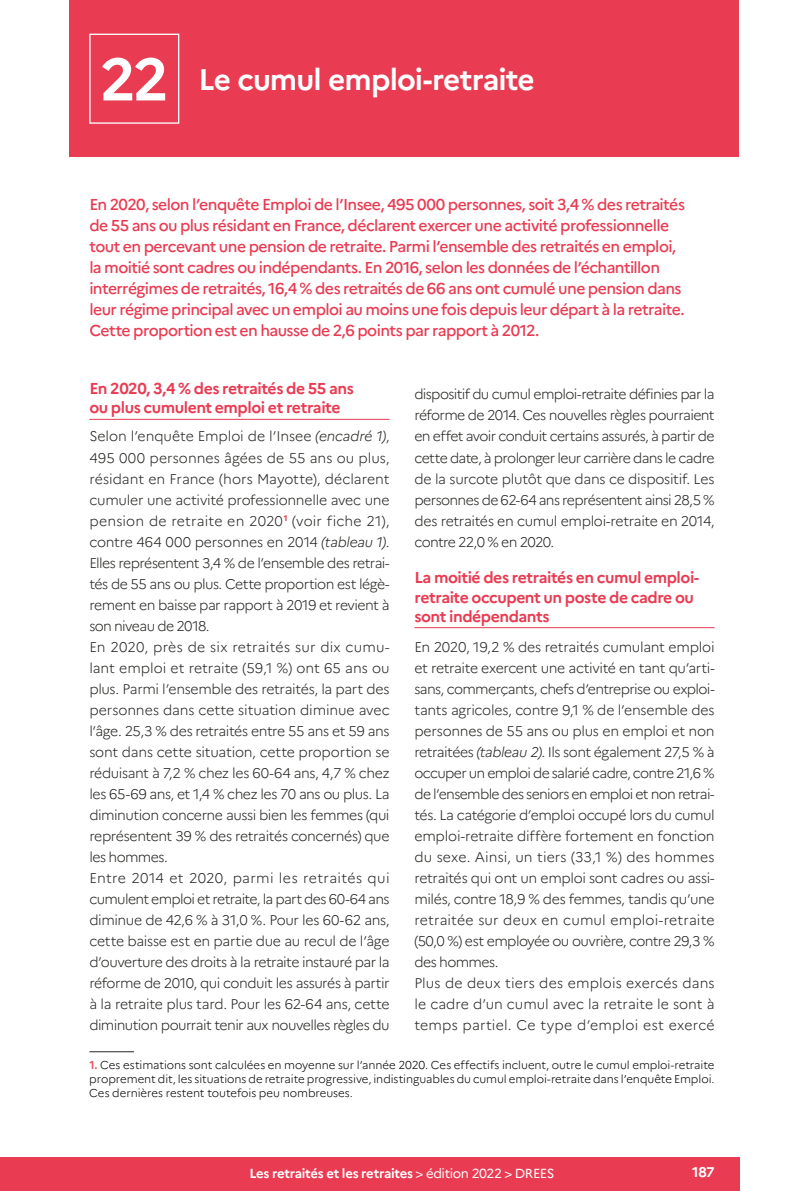
<style>
.page{position:relative;width:794px;height:1191px;background:#fff}
.page>*{position:absolute;margin:0;border:0;box-sizing:border-box;transform-origin:0 0}
.t1{font:700 29.75px "Marianne";letter-spacing:-.03em;color:#fff}
.t2{font:500 15.75px/21px "Marianne";letter-spacing:-.035em;color:#e93b52}
.t3{font:700 15.75px/19.2px "Marianne";letter-spacing:-.03em;color:#e93b52}
.t4{font:300 14px/21px "Marianne";letter-spacing:-.025em;color:#252523}
.t5{font:700 14px "Marianne";color:#fff}
.t6{font:700 13.12px "Marianne";letter-spacing:-.025em;color:#fff}
.t7{font:300 11.38px/13.7px "Marianne";letter-spacing:-.005em;color:#000;text-align:justify}
.s1{font-size:59.5px}
.s2{font-style:italic}
.s3{font-weight:700;color:#eb545f}
.s4{font-weight:400}
</style>
<div class="page">
<div style="left:0;top:1157px;width:739px;height:34px;background:#e93b52"></div>
<div style="left:69px;top:0;width:670px;height:156px;background:#e93b52"></div>
<div style="left:89px;top:34px;width:90px;height:90px;border:1px solid #fff"></div>
<hr style="left:89px;top:1051px;width:45px;height:1px;background:#252523">
<hr style="left:89px;top:419px;width:300px;height:1px;background:#e93b52">
<hr style="left:414px;top:627px;width:300px;height:1px;background:#e93b52">
<h1 class="t1" style="left:100px;top:61px;width:436px"><span class="s1">22</span> Le cumul emploi-retraite</h1>
<p class="t2" style="left:89px;top:194px;width:597px">En 2020, selon l’enquête Emploi de l’Insee, 495 000 personnes, soit 3,4 % des retraités de 55 ans ou plus résidant en France, déclarent exercer une activité professionnelle tout en percevant une pension de retraite. Parmi l’ensemble des retraités en emploi, la moitié sont cadres ou indépendants. En 2016, selon les données de l’échantillon interrégimes de retraités, 16,4 % des retraités de 66 ans ont cumulé une pension dans leur régime principal avec un emploi au moins une fois depuis leur départ à la retraite.<br>Cette proportion est en hausse de 2,6 points par rapport à 2012.</p>
<p class="t3" style="left:89px;top:379px;width:266px">En 2020, 3,4 % des retraités de 55 ans ou plus cumulent emploi et retraite</p>
<p class="t4" style="left:89px;top:426px;width:302px">Selon l’enquête Emploi de l’Insee <span class="s2">(encadré 1)</span>, 495 000 personnes âgées de 55 ans ou plus, résidant en France (hors Mayotte), déclarent cumuler une activité professionnelle avec une pension de retraite en 2020<sup>1</sup> (voir fiche 21), contre 464 000 personnes en 2014 <span class="s2">(tableau 1)</span>.<br>Elles représentent 3,4 % de l’ensemble des retrai&shy;tés de 55 ans ou plus. Cette proportion est légè&shy;rement en baisse par rapport à 2019 et revient à son niveau de 2018.<br>En 2020, près de six retraités sur dix cumu&shy;lant emploi et retraite (59,1 %) ont 65 ans ou plus. Parmi l’ensemble des retraités, la part des personnes dans cette situation diminue avec l’âge. 25,3 % des retraités entre 55 ans et 59 ans sont dans cette situation, cette proportion se réduisant à 7,2 % chez les 60-64 ans, 4,7 % chez les 65-69 ans, et 1,4 % chez les 70 ans ou plus. La diminution concerne aussi bien les femmes (qui représentent 39 % des retraités concernés) que les hommes.<br>Entre 2014 et 2020, parmi les retraités qui cumulent emploi et retraite, la part des 60-64 ans diminue de 42,6 % à 31,0 %. Pour les 60-62 ans, cette baisse est en partie due au recul de l’âge d’ouverture des droits à la retraite instauré par la réforme de 2010, qui conduit les assurés à partir à la retraite plus tard. Pour les 62-64 ans, cette diminution pourrait tenir aux nouvelles règles du</p>
<p class="t4" style="left:414px;top:384px;width:302px;text-align:justify">dispositif du cumul emploi-retraite définies par la réforme de 2014. Ces nouvelles règles pourraient en effet avoir conduit certains assurés, à partir de cette date, à prolonger leur carrière dans le cadre de la surcote plutôt que dans ce dispositif. Les personnes de 62-64 ans représentent ainsi 28,5 % des retraités en cumul emploi-retraite en 2014, contre 22,0 % en 2020.</p>
<p class="t3" style="left:414px;top:568px;width:286px">La moitié des retraités en cumul emploi&shy;retraite occupent un poste de cadre ou sont indépendants</p>
<p class="t4" style="left:414px;top:636px;width:302px">En 2020, 19,2 % des retraités cumulant emploi et retraite exercent une activité en tant qu’arti&shy;sans, commerçants, chefs d’entreprise ou exploi&shy;tants agricoles, contre 9,1 % de l’ensemble des personnes de 55 ans ou plus en emploi et non retraitées <span class="s2">(tableau 2)</span>. Ils sont également 27,5 % à occuper un emploi de salarié cadre, contre 21,6 % de l’ensemble des seniors en emploi et non retrai&shy;tés. La catégorie d’emploi occupé lors du cumul emploi-retraite diffère fortement en fonction du sexe. Ainsi, un tiers (33,1 %) des hommes retraités qui ont un emploi sont cadres ou assi&shy;milés, contre 18,9 % des femmes, tandis qu’une retraitée sur deux en cumul emploi-retraite (50,0 %) est employée ou ouvrière, contre 29,3 % des hommes.<br>Plus de deux tiers des emplois exercés dans le cadre d’un cumul avec la retraite le sont à temps partiel. Ce type d’emploi est exercé</p>
<p class="t7" style="left:89px;top:1058px;width:627px"><span class="s3">1.</span> Ces estimations sont calculées en moyenne sur l’année 2020. Ces effectifs incluent, outre le cumul emploi-retraite proprement dit, les situations de retraite progressive, indistinguables du cumul emploi-retraite dans l’enquête Emploi.<br>Ces dernières restent toutefois peu nombreuses.</p>
<p class="t6" style="left:249px;top:1165px;width:307px">Les retraités et les retraites <span class="s4">&gt; édition 2022 &gt; DREES</span></p>
<p class="t5" style="left:692px;top:1163px;width:24px">187</p>
</div>
